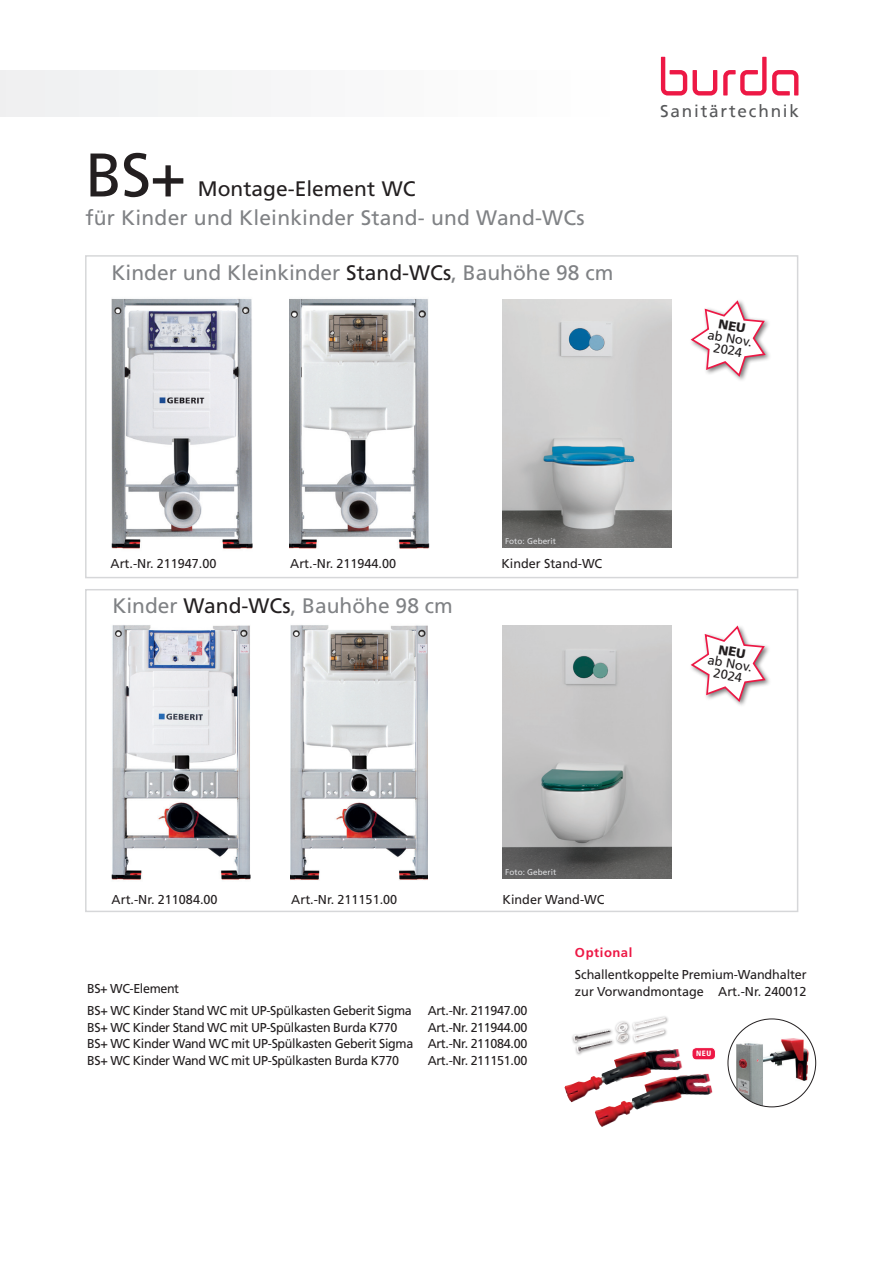
<style>
.page{position:relative;width:893px;height:1263px;background:#fff}
.page>*{position:absolute;margin:0;border:0;box-sizing:border-box;transform-origin:0 0}
.t1{font:61.5px "Frutiger LT Std";color:#231f20}
.t2{font:21px "Frutiger LT Std";color:#808285}
.t3{font:21px "Frutiger LT Std";color:#231f20}
.t4{font:17.25px "Frutiger";letter-spacing:.105em;color:#57585a}
.t5{font:12.9px/16.5px "Frutiger LT Std";letter-spacing:-.025em;color:#231f20}
.t6{font:12.9px "Frutiger LT Std";color:#231f20}
.t7{font:700 12.9px "Frutiger LT Std";letter-spacing:.04em;color:#ed1845}
.t8{font:8.25px "Frutiger LT Std";color:#dcdddf}
.t9{font:900 condensed 7.65px "Frutiger LT Std";color:#fff}
.s1{color:#231f20}
</style>
<div class="page">
<div style="left:0;top:71px;width:632px;height:45px;background:#f7f7f8"></div>
<svg style="left:693px;top:70px;width:24px;height:26px"></svg>
<svg style="left:661px;top:57px;width:26px;height:39px"></svg>
<svg style="left:723px;top:57px;width:75px;height:39px"></svg>
<img style="left:564px;top:1049px;width:149px;height:78px">
<div style="left:571px;top:1015px;width:99px;height:41px;background:#231f20;opacity:.5"></div>
<img style="left:576px;top:1017px;width:90px;height:25px">
<div style="left:692px;top:1047px;width:23px;height:13px;background:#ed1845;border-radius:4px"></div>
<div style="left:691px;top:1047px;width:25px;height:13px;border:1px solid #fff;border-radius:4px"></div>
<img style="left:763px;top:1030px;width:53px;height:55px">
<img style="left:736px;top:1043px;width:27px;height:63px">
<img style="left:111px;top:625px;width:140px;height:255px">
<img style="left:289px;top:298px;width:140px;height:251px">
<img style="left:112px;top:298px;width:140px;height:251px">
<img style="left:290px;top:625px;width:138px;height:255px">
<img style="left:503px;top:299px;width:168px;height:248px">
<img style="left:503px;top:626px;width:168px;height:253px">
<div style="left:85px;top:255px;width:713px;height:323px;border:2px solid #bcbdc0"></div>
<div style="left:85px;top:589px;width:713px;height:323px;border:2px solid #bcbdc0"></div>
<svg style="left:690px;top:300px;width:77px;height:78px"></svg>
<svg style="left:690px;top:625px;width:77px;height:78px"></svg>
<h1 class="t1" style="left:85px;top:139px;width:102px">BS+</h1>
<h2 class="t3" style="left:198px;top:177px;width:219px">Montage-Element WC</h2>
<h2 class="t2" style="left:85px;top:205px;width:501px">für Kinder und Kleinkinder Stand- und Wand-WCs</h2>
<h2 class="t2" style="left:112px;top:261px;width:503px">Kinder und Kleinkinder <span class="s1">Stand-WCs</span>, Bauhöhe 98 cm</h2>
<h3 class="t4" style="left:660px;top:101px;width:140px">Sanitärtechnik</h3>
<p class="t5" style="left:709px;top:328px;width:46px;line-height:12px;text-align:center;rotate:10deg">ab Nov.<br>2024</p>
<p class="t6" style="left:111px;top:556px;width:107px">Art.-Nr. 211947.00</p>
<p class="t6" style="left:290px;top:556px;width:107px">Art.-Nr. 211944.00</p>
<h2 class="t2" style="left:112px;top:593px;width:342px">Kinder <span class="s1">Wand-WCs</span>, Bauhöhe 98 cm</h2>
<p class="t8" style="left:505px;top:536px;width:52px">Foto: Geberit</p>
<p class="t6" style="left:502px;top:556px;width:102px">Kinder Stand-WC</p>
<p class="t5" style="left:709px;top:654px;width:46px;line-height:12px;text-align:center;rotate:10deg">ab Nov.<br>2024</p>
<p class="t6" style="left:112px;top:892px;width:107px">Art.-Nr. 211084.00</p>
<p class="t6" style="left:291px;top:892px;width:107px">Art.-Nr. 211151.00</p>
<p class="t8" style="left:505px;top:867px;width:52px">Foto: Geberit</p>
<p class="t6" style="left:503px;top:892px;width:103px">Kinder Wand-WC</p>
<p class="t5" style="left:87px;top:977px;width:442px;line-height:22.5px">BS+ WC-Element<br>BS+ WC Kinder Stand WC mit UP-Spülkasten Geberit Sigma Art.-Nr. 211947.00</p>
<p class="t5" style="left:87px;top:1019px;width:312px">BS+ WC Kinder Stand WC mit UP-Spülkasten Burda K770</p>
<p class="t5" style="left:87px;top:1019px;width:442px;text-align:justify;text-indent:341px">Art.-Nr. 211944.00<br>BS+ WC Kinder Wand WC mit UP-Spülkasten Geberit Sigma Art.-Nr. 211084.00<br>BS+ WC Kinder Wand WC mit UP-Spülkasten Burda K770</p>
<p class="t5" style="left:428px;top:1052px;width:101px">Art.-Nr. 211151.00</p>
<p class="t7" style="left:575px;top:945px;width:59px">Optional</p>
<p class="t5" style="left:575px;top:967px;width:233px">Schallentkoppelte Premium-Wandhalter zur Vorwandmontage Art.-Nr. 240012</p>
<p class="t9" style="left:696px;top:1049px;width:17px">NEU</p>
</div>
